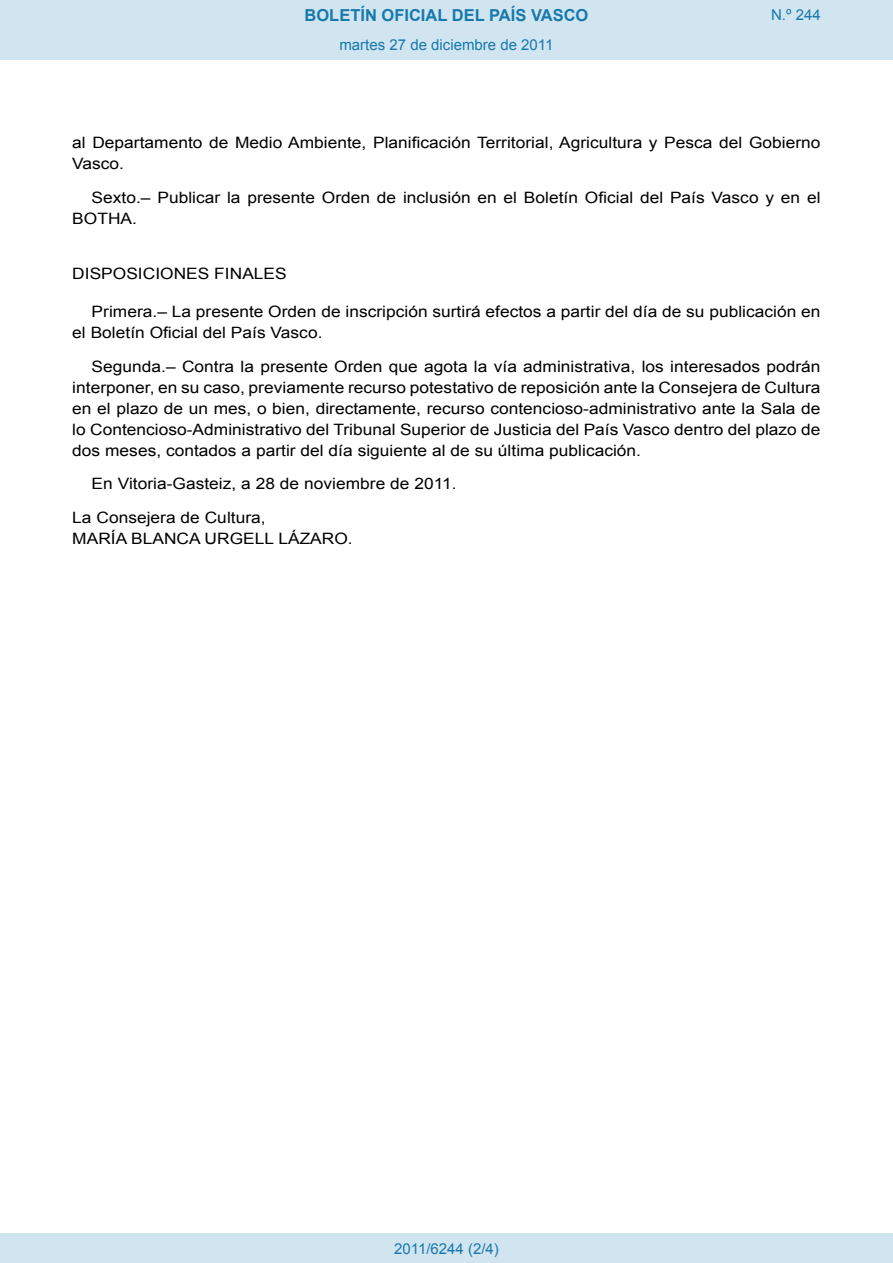
<style>
.page{position:relative;width:893px;height:1263px;background:#fff}
.page>*{position:absolute;margin:0;border:0;box-sizing:border-box;transform-origin:0 0}
.t1{font:700 16.5px "Arial";color:#1879ad}
.BOPVDetalle{font:15.6px/21px "Arial";color:#000;scale:1.11 1}
.BOPVFirmaLugFec{font:15.6px "Arial";color:#000;scale:1.11 1}
.BOPVFirmaNombre{font:15.6px "Arial";color:#000;scale:1.11 1}
.BOPVFirmaPuesto{font:15.6px "Arial";color:#000;scale:1.11 1}
.BOPVDisposicion{font:15.6px "Arial";color:#000;scale:1.11 1}
.Paginacion_Centro{font:15px "Arial";color:#1879ad}
</style>
<div class="page">
<div style="left:0;top:0;width:893px;height:60px;background:#d0e5f0"></div>
<div style="left:0;top:1233px;width:893px;height:30px;background:#d0e5f0"></div>
<p class="t1" style="left:305px;top:4px;width:285px">BOLETÍN OFICIAL DEL PAÍS VASCO</p>
<p class="Paginacion_Centro" style="left:339px;top:35px;width:216px">martes 27 de diciembre de 2011</p>
<p class="Paginacion_Centro" style="left:771px;top:5px;width:51px">N.º 244</p>
<p class="BOPVDetalle" style="left:72px;top:132px;width:676px">al Departamento de Medio Ambiente, Planificación Territorial, Agricultura y Pesca del Gobierno<br>Vasco.</p>
<p class="BOPVDetalle" style="left:72px;top:187px;width:676px;text-indent:19px">Sexto.– Publicar la presente Orden de inclusión en el Boletín Oficial del País Vasco y en el<br>BOTHA.</p>
<p class="BOPVDisposicion" style="left:72px;top:263px;width:195px">DISPOSICIONES FINALES</p>
<p class="BOPVDetalle" style="left:72px;top:301px;width:676px;text-indent:19px">Primera.– La presente Orden de inscripción surtirá efectos a partir del día de su publicación en el Boletín Oficial del País Vasco.</p>
<p class="BOPVDetalle" style="left:72px;top:356px;width:676px;text-align:justify;text-indent:19px">Segunda.– Contra la presente Orden que agota la vía administrativa, los interesados podrán interponer, en su caso, previamente recurso potestativo de reposición ante la Consejera de Cultura en el plazo de un mes, o bien, directamente, recurso contencioso-administrativo ante la Sala de lo Contencioso-Administrativo del Tribunal Superior de Justicia del País Vasco dentro del plazo de dos meses, contados a partir del día siguiente al de su última publicación.</p>
<p class="BOPVFirmaLugFec" style="left:92px;top:474px;width:330px">En Vitoria-Gasteiz, a 28 de noviembre de 2011.</p>
<p class="BOPVFirmaPuesto" style="left:72px;top:507px;width:176px">La Consejera de Cultura,</p>
<p class="BOPVFirmaNombre" style="left:72px;top:528px;width:254px">MARÍA BLANCA URGELL LÁZARO.</p>
<p class="Paginacion_Centro" style="left:394px;top:1238px;width:106px">2011/6244 (2/4)</p>
</div>
